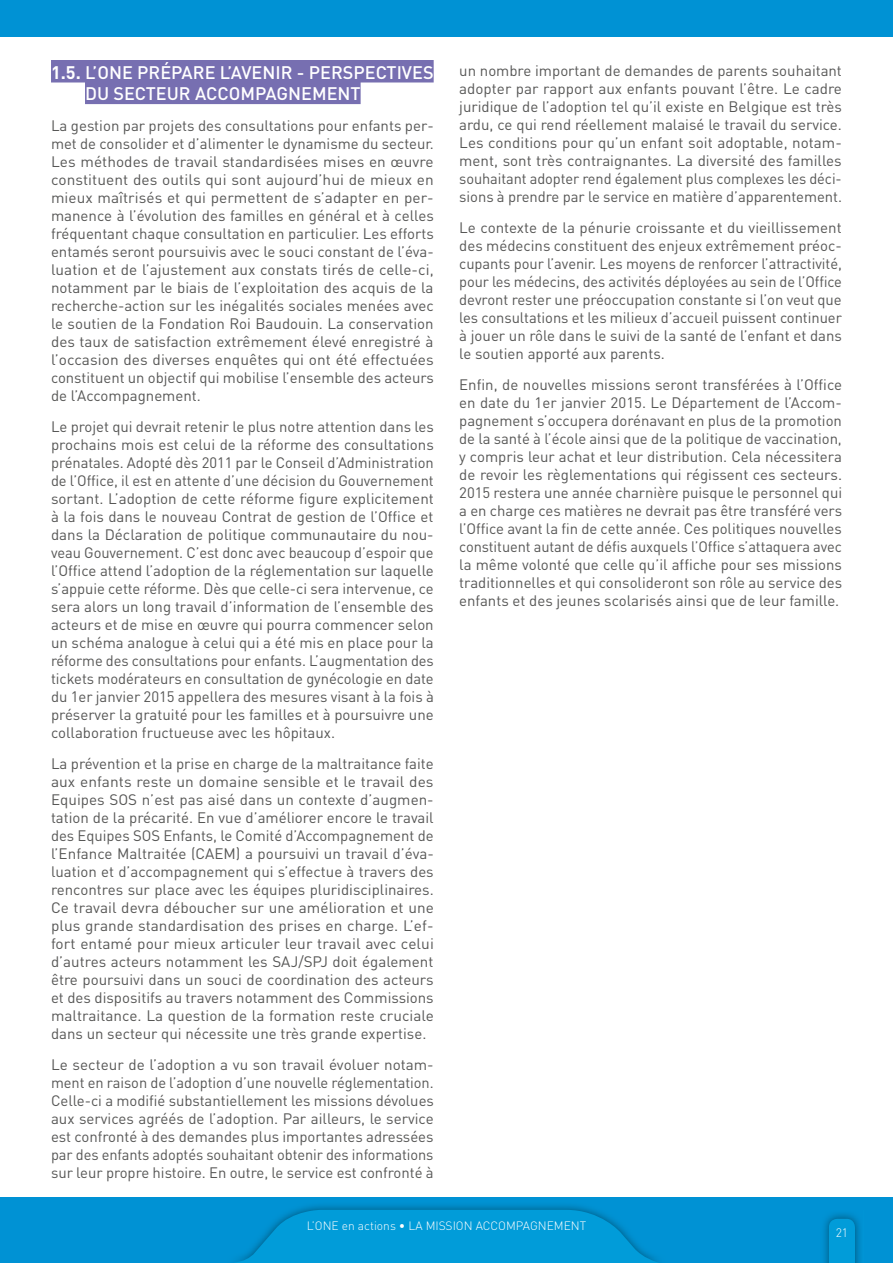
<style>
.page{position:relative;width:893px;height:1263px;background:#fff}
.page>*{position:absolute;margin:0;border:0;box-sizing:border-box;transform-origin:0 0}
.t1{font:500 18px/21.6px "DIN";color:#fff}
.t2{font:15px/18px "DIN";color:#575756;text-align:justify}
.t3{font:300 12.15px "DIN";color:#fff}
.t4{font:300 12px "DIN";color:#fff}
.s1{font-weight:700}
</style>
<div class="page">
<div style="left:0;top:1197px;width:893px;height:66px;background:#0092d4"></div>
<svg style="left:233px;top:1210px;width:427px;height:53px"></svg>
<div style="left:0;top:0;width:893px;height:36px;background:#0092d4"></div>
<img style="left:824px;top:1213px;width:36px;height:50px">
<svg style="left:829px;top:1219px;width:26px;height:44px"></svg>
<div style="left:51px;top:60px;width:383px;height:22px;background:#776fb1"></div>
<div style="left:85px;top:82px;width:276px;height:22px;background:#776fb1"></div>
<p class="t1" style="left:85px;top:61px;width:350px;text-indent:-34px"><span class="s1">1.5.</span> L’ONE PRÉPARE L’AVENIR - PERSPECTIVES<br>DU SECTEUR ACCOMPAGNEMENT</p>
<p class="t2" style="left:51px;top:116px;width:384px">La gestion par projets des consultations pour enfants per&shy;met de consolider et d’alimenter le dynamisme du secteur.<br>Les méthodes de travail standardisées mises en œuvre constituent des outils qui sont aujourd’hui de mieux en mieux maîtrisés et qui permettent de s’adapter en per&shy;manence à l’évolution des familles en général et à celles fréquentant chaque consultation en particulier. Les efforts entamés seront poursuivis avec le souci constant de l’éva&shy;luation et de l’ajustement aux constats tirés de celle-ci, notamment par le biais de l’exploitation des acquis de la recherche-action sur les inégalités sociales menées avec le soutien de la Fondation Roi Baudouin. La conservation des taux de satisfaction extrêmement élevé enregistré à l’occasion des diverses enquêtes qui ont été effectuées constituent un objectif qui mobilise l’ensemble des acteurs de l’Accompagnement.</p>
<p class="t2" style="left:51px;top:417px;width:384px">Le projet qui devrait retenir le plus notre attention dans les prochains mois est celui de la réforme des consultations prénatales. Adopté dès 2011 par le Conseil d’Administration de l’Office, il est en attente d’une décision du Gouvernement sortant. L’adoption de cette réforme figure explicitement à la fois dans le nouveau Contrat de gestion de l’Office et dans la Déclaration de politique communautaire du nou&shy;veau Gouvernement. C’est donc avec beaucoup d’espoir que l’Office attend l’adoption de la réglementation sur laquelle s’appuie cette réforme. Dès que celle-ci sera intervenue, ce sera alors un long travail d’information de l’ensemble des acteurs et de mise en œuvre qui pourra commencer selon un schéma analogue à celui qui a été mis en place pour la réforme des consultations pour enfants. L’augmentation des tickets modérateurs en consultation de gynécologie en date du 1er janvier 2015 appellera des mesures visant à la fois à préserver la gratuité pour les familles et à poursuivre une collaboration fructueuse avec les hôpitaux.</p>
<p class="t2" style="left:51px;top:754px;width:384px">La prévention et la prise en charge de la maltraitance faite aux enfants reste un domaine sensible et le travail des Equipes SOS n’est pas aisé dans un contexte d’augmen&shy;tation de la précarité. En vue d’améliorer encore le travail des Equipes SOS Enfants, le Comité d’Accompagnement de l’Enfance Maltraitée (CAEM) a poursuivi un travail d’éva&shy;luation et d’accompagnement qui s’effectue à travers des rencontres sur place avec les équipes pluridisciplinaires.<br>Ce travail devra déboucher sur une amélioration et une plus grande standardisation des prises en charge. L’ef&shy;fort entamé pour mieux articuler leur travail avec celui d’autres acteurs notamment les SAJ/SPJ doit également être poursuivi dans un souci de coordination des acteurs et des dispositifs au travers notamment des Commissions maltraitance. La question de la formation reste cruciale dans un secteur qui nécessite une très grande expertise.</p>
<p class="t2" style="left:51px;top:1055px;width:384px">Le secteur de l’adoption a vu son travail évoluer notam&shy;ment en raison de l’adoption d’une nouvelle réglementation.<br>Celle-ci a modifié substantiellement les missions dévolues aux services agréés de l’adoption. Par ailleurs, le service est confronté à des demandes plus importantes adressées par des enfants adoptés souhaitant obtenir des informations sur leur propre histoire. En outre, le service est confronté à</p>
<p class="t2" style="left:459px;top:61px;width:384px">un nombre important de demandes de parents souhaitant adopter par rapport aux enfants pouvant l’être. Le cadre juridique de l’adoption tel qu’il existe en Belgique est très ardu, ce qui rend réellement malaisé le travail du service.<br>Les conditions pour qu’un enfant soit adoptable, notam&shy;ment, sont très contraignantes. La diversité des familles souhaitant adopter rend également plus complexes les déci&shy;sions à prendre par le service en matière d’apparentement.</p>
<p class="t2" style="left:459px;top:218px;width:384px">Le contexte de la pénurie croissante et du vieillissement des médecins constituent des enjeux extrêmement préoc&shy;cupants pour l’avenir. Les moyens de renforcer l’attractivité, pour les médecins, des activités déployées au sein de l’Office devront rester une préoccupation constante si l’on veut que les consultations et les milieux d’accueil puissent continuer à jouer un rôle dans le suivi de la santé de l’enfant et dans le soutien apporté aux parents.</p>
<p class="t2" style="left:459px;top:375px;width:384px">Enfin, de nouvelles missions seront transférées à l’Office en date du 1er janvier 2015. Le Département de l’Accom&shy;pagnement s’occupera dorénavant en plus de la promotion de la santé à l’école ainsi que de la politique de vaccination, y compris leur achat et leur distribution. Cela nécessitera de revoir les règlementations qui régissent ces secteurs.<br>2015 restera une année charnière puisque le personnel qui a en charge ces matières ne devrait pas être transféré vers l’Office avant la fin de cette année. Ces politiques nouvelles constituent autant de défis auxquels l’Office s’attaquera avec la même volonté que celle qu’il affiche pour ses missions traditionnelles et qui consolideront son rôle au service des enfants et des jeunes scolarisés ainsi que de leur famille.</p>
<p class="t4" style="left:307px;top:1218px;width:281px">L’ONE en actions • LA MISSION ACCOMPAGNEMENT</p>
<p class="t3" style="left:836px;top:1225px;width:14px">21</p>
</div>
